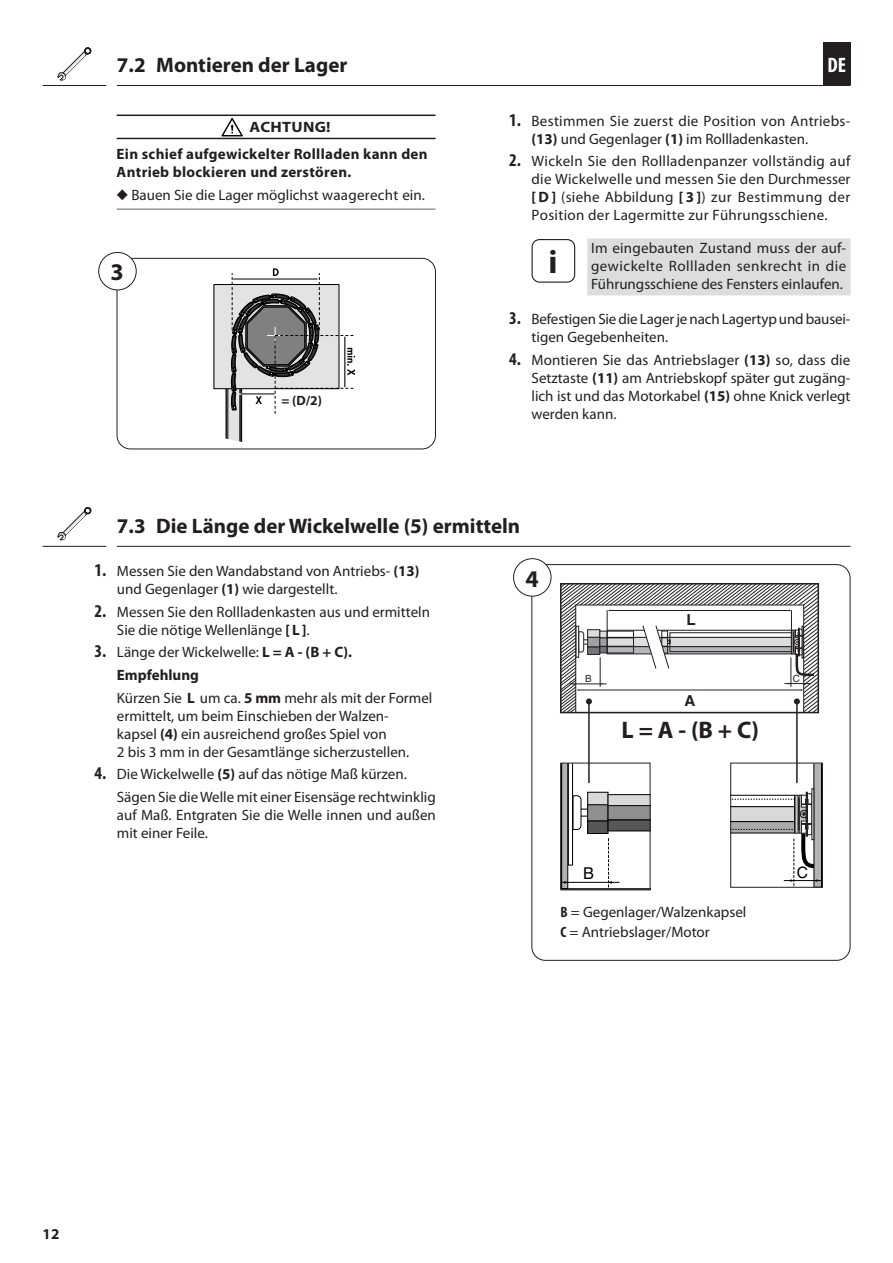
<style>
.page{position:relative;width:893px;height:1263px;background:#fff}
.page>*{position:absolute;margin:0;border:0;box-sizing:border-box;transform-origin:0 0}
.INFO_-_Icon_-_DE{font:700 33px "Myriad Pro";color:#231f20}
.Rollladenkasten_-_Lä{font:700 24px "Myriad Pro";color:#231f20}
.t1{font:700 21px "Myriad Pro";color:#231f20}
.t2{font:700 condensed 21px "Myriad Pro";color:#fff}
.t3{font:16.35px "Helvetica";color:#000}
.t4{font:15.75px "Helvetica";color:#000}
.t5{font:700 15.15px "Helvetica";color:#231f20}
.Fließtext_nach_Handl{font:15px/18px "Myriad Pro";color:#231f20}
.Nützliche_Infos_-_DE{font:15px/18px "Myriad Pro";color:#231f20;text-align:justify}
.Fließtext_nach_Handl-2{font:15px/18px "Myriad Pro";letter-spacing:.02em;color:#231f20}
.Untertitel_-_DE{font:700 15px/18px "Myriad Pro";letter-spacing:.02em;color:#231f20}
.Fließtext_-_DE{font:15px "Myriad Pro";color:#231f20}
.Fließtext_nach_Handl-3{font:700 15px "Myriad Pro";color:#231f20}
.ACHTUNG_-_DE{font:700 15px "Myriad Pro";letter-spacing:.02em;color:#231f20;scale:1.1 1}
.Untertitel_-_DE-2{font:700 13.5px "Myriad Pro";color:#231f20}
.t6{font:9.9px "Helvetica";color:#231f20}
.s1{font-weight:700;font-stretch:condensed;font-size:18px}
.s2{font-weight:700}
.s3{font-weight:700;font-stretch:condensed}
</style>
<div class="page">
<div style="left:823px;top:43px;width:27px;height:42px;background:#231f20"></div>
<hr style="left:117px;top:85px;width:733px;height:1px;background:#231f20">
<hr style="left:43px;top:85px;width:63px;height:1px;background:#231f20">
<div style="left:531px;top:564px;width:319px;height:397px;border:1px solid #231f20;border-radius:14px"></div>
<div style="left:514px;top:559px;width:37px;height:37px;background:#fff;border-radius:50%"></div>
<div style="left:513px;top:558px;width:38px;height:38px;border:1px solid #231f20;border-radius:50%"></div>
<div style="left:814px;top:763px;width:8px;height:124px;background:#b3b3b3"></div>
<div style="left:812px;top:788px;width:2px;height:52px;background:#fff;border:1px solid #231f20"></div>
<svg style="left:732px;top:791px;width:89px;height:95px"></svg>
<hr style="left:795px;top:795px;width:3px;height:38px;background:#c7c8ca">
<div style="left:730px;top:763px;width:93px;height:125px;border:1px solid #231f20"></div>
<svg style="left:562px;top:765px;width:86px;height:123px"></svg>
<div style="left:560px;top:763px;width:90px;height:127px;border:1px solid #231f20"></div>
<div style="left:117px;top:258px;width:319px;height:191px;border:1px solid #231f20;border-radius:14px"></div>
<div style="left:214px;top:285px;width:125px;height:104px;background:#e3e3e3"></div>
<svg style="left:224px;top:268px;width:131px;height:174px"></svg>
<div style="left:99px;top:252px;width:37px;height:38px;background:#fff;border-radius:50%"></div>
<div style="left:98px;top:252px;width:39px;height:38px;border:1px solid #231f20;border-radius:50%"></div>
<hr style="left:117px;top:115px;width:319px;height:1px;background:#231f20">
<hr style="left:117px;top:138px;width:319px;height:1px;background:#231f20">
<hr style="left:117px;top:209px;width:319px;height:1px;background:#636366">
<svg style="left:222px;top:118px;width:21px;height:18px"></svg>
<hr style="left:117px;top:546px;width:733px;height:1px;background:#231f20">
<hr style="left:43px;top:546px;width:63px;height:1px;background:#231f20">
<div style="left:587px;top:238px;width:263px;height:57px;background:#dcdddf"></div>
<div style="left:532px;top:239px;width:43px;height:44px;border:1px solid #231f20;border-radius:7px"></div>
<hr style="left:588px;top:701px;width:2px;height:82px;background:#231f20">
<hr style="left:796px;top:701px;width:2px;height:82px;background:#231f20">
<svg style="left:560px;top:583px;width:259px;height:130px"></svg>
<svg style="left:58px;top:47px;width:33px;height:33px"></svg>
<svg style="left:58px;top:507px;width:33px;height:33px"></svg>
<p class="t1" style="left:117px;top:53px;width:232px">7.2 Montieren der Lager</p>
<p class="ACHTUNG_-_DE" style="left:250px;top:119px;width:75px">ACHTUNG!</p>
<p class="Untertitel_-_DE" style="left:117px;top:145px;width:312px">Ein schief aufgewickelter Rollladen kann den<br>Antrieb blockieren und zerstören.</p>
<p class="Fließtext_nach_Handl" style="left:117px;top:186px;width:310px">◆ Bauen Sie die Lager möglichst waagerecht ein.</p>
<p class="Rollladenkasten_-_Lä" style="left:111px;top:259px;width:15px">3</p>
<p class="Untertitel_-_DE-2" style="left:281px;top:393px;width:42px">= (D/2)</p>
<h3 class="t2" style="left:827px;top:53px;width:20px">DE</h3>
<p class="Fließtext_nach_Handl-2" style="left:531px;top:112px;width:320px;text-indent:-22px"><span class="s1">1.</span> Bestimmen Sie zuerst die Position von Antriebs-<span class="s2">(13)</span> und Gegenlager <span class="s2">(1)</span> im Rollladenkasten.</p>
<p class="Fließtext_nach_Handl" style="left:531px;top:153px;width:320px;text-align:justify;text-indent:-22px"><span class="s1">2.</span> Wickeln Sie den Rollladenpanzer vollständig auf die Wickelwelle und messen Sie den Durchmesser <span class="s2">[D]</span> (siehe Abbildung <span class="s2">[ 3 ]</span>) zur Bestimmung der Position der Lagermitte zur Führungsschiene.</p>
<p class="INFO_-_Icon_-_DE" style="left:548px;top:244px;width:11px">i</p>
<p class="Nützliche_Infos_-_DE" style="left:591px;top:239px;width:257px">Im eingebauten Zustand muss der auf&shy;gewickelte Rollladen senkrecht in die Führungsschiene des Fensters einlaufen.</p>
<p class="Fließtext_nach_Handl" style="left:531px;top:310px;width:320px;text-indent:-22px"><span class="s1">3.</span> Befestigen Sie die Lager je nach Lagertyp und bausei&shy;tigen Gegebenheiten.</p>
<p class="Fließtext_nach_Handl" style="left:531px;top:351px;width:320px;text-align:justify;text-indent:-22px"><span class="s1">4.</span> Montieren Sie das Antriebslager <span class="s2">(13)</span> so, dass die Setztaste <span class="s2">(11)</span> am Antriebskopf später gut zugäng&shy;lich ist und das Motorkabel <span class="s2">(15)</span> ohne Knick verlegt werden kann.</p>
<p class="t1" style="left:117px;top:515px;width:405px">7.3 Die Länge der Wickelwelle (5) ermitteln</p>
<p class="Fließtext_nach_Handl" style="left:117px;top:562px;width:304px;text-indent:-22px"><span class="s1">1.</span> Messen Sie den Wandabstand von Antriebs- <span class="s2">(13) </span>und Gegenlager <span class="s2">(1)</span> wie dargestellt.</p>
<p class="Fließtext_nach_Handl" style="left:117px;top:603px;width:315px;text-indent:-22px"><span class="s1">2.</span> Messen Sie den Rollladenkasten aus und ermitteln<br>Sie die nötige Wellenlänge <span class="s2">[L]</span>.</p>
<p class="Fließtext_nach_Handl" style="left:94px;top:643px;width:259px"><span class="s1">3.</span> Länge der Wickelwelle: <span class="s2">L = A - (B + C).</span></p>
<p class="Fließtext_nach_Handl-3" style="left:117px;top:666px;width:83px">Empfehlung</p>
<p class="Fließtext_nach_Handl" style="left:117px;top:689px;width:317px">Kürzen Sie <span class="s2">L</span> um ca. <span class="s2">5 mm</span> mehr als mit der Formel ermittelt, um beim Einschieben der Walzen&shy;kapsel <span class="s2">(4)</span> ein ausreichend großes Spiel von<br>2 bis 3 mm in der Gesamtlänge sicherzustellen.</p>
<p class="Fließtext_nach_Handl" style="left:94px;top:765px;width:314px"><span class="s1">4.</span> Die Wickelwelle <span class="s2">(5)</span> auf das nötige Maß kürzen.</p>
<p class="Fließtext_nach_Handl" style="left:117px;top:788px;width:320px;text-align:justify">Sägen Sie die Welle mit einer Eisensäge rechtwinklig auf Maß. Entgraten Sie die Welle innen und außen mit einer Feile.</p>
<p class="Rollladenkasten_-_Lä" style="left:525px;top:565px;width:15px">4</p>
<p class="t5" style="left:686px;top:611px;width:11px">L</p>
<p class="t6" style="left:585px;top:672px;width:8px">B</p>
<p class="t6" style="left:793px;top:672px;width:9px">C</p>
<p class="t5" style="left:685px;top:692px;width:12px">A</p>
<p class="Rollladenkasten_-_Lä" style="left:622px;top:716px;width:139px">L = A - (B + C)</p>
<p class="t3" style="left:583px;top:863px;width:12px">B</p>
<p class="t4" style="left:797px;top:863px;width:13px">C</p>
<p class="Fließtext_-_DE" style="left:560px;top:903px;width:187px"><span class="s3">B</span> = Gegenlager/Walzenkapsel</p>
<p class="Fließtext_-_DE" style="left:560px;top:924px;width:151px"><span class="s3">C</span> = Antriebslager/Motor</p>
<p class="Untertitel_-_DE" style="left:43px;top:1225px;width:18px">12</p>
</div>
